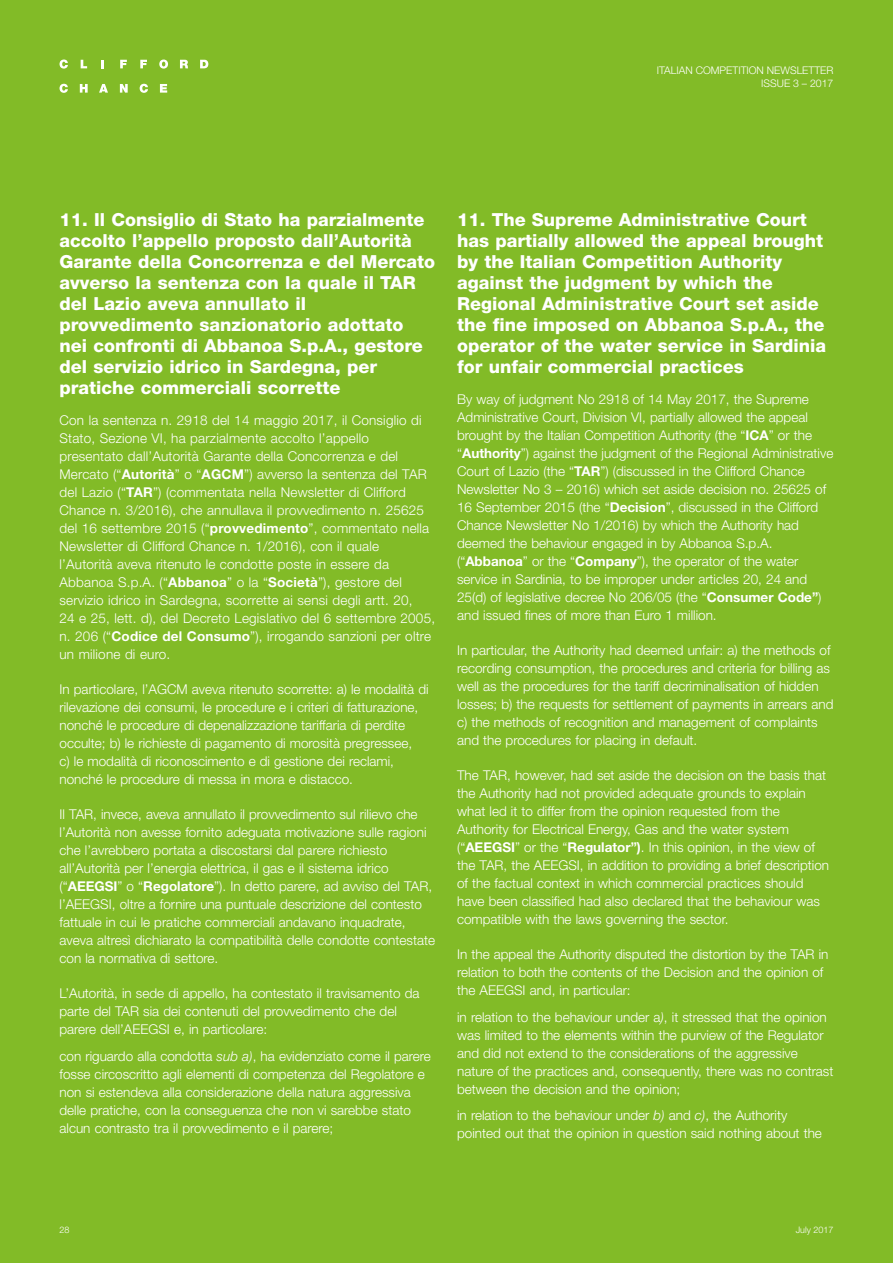
<style>
.page{position:relative;width:893px;height:1263px;background:#82bb27}
.page>*{position:absolute;margin:0;border:0;box-sizing:border-box;transform-origin:0 0}
._01__Main_Head{font:800 18px/21px "Helvetica Neue LT";color:#fff}
._05__Body_Text_4MM{font:300 13.5px/18px "Helvetica Neue LT";color:#fff}
._06__Body_Text_2MM{font:300 13.5px/18px "Helvetica Neue LT";color:#fff}
.t1{font:300 10.5px/13.5px "Helvetica Neue LT";color:#fff;text-align:right}
.t2{font:300 9px "Helvetica Neue LT";color:#fff}
.s1{font-weight:700}
.s2{font-style:italic}
</style>
<div class="page">
<svg style="left:60px;top:60px;width:8px;height:9px"></svg>
<svg style="left:81px;top:60px;width:6px;height:8px"></svg>
<svg style="left:102px;top:60px;width:2px;height:8px"></svg>
<svg style="left:120px;top:60px;width:7px;height:8px"></svg>
<svg style="left:140px;top:60px;width:7px;height:8px"></svg>
<svg style="left:159px;top:60px;width:9px;height:9px"></svg>
<svg style="left:180px;top:60px;width:8px;height:8px"></svg>
<svg style="left:200px;top:60px;width:8px;height:8px"></svg>
<svg style="left:60px;top:84px;width:8px;height:9px"></svg>
<svg style="left:80px;top:84px;width:8px;height:9px"></svg>
<svg style="left:99px;top:84px;width:9px;height:9px"></svg>
<svg style="left:120px;top:84px;width:8px;height:9px"></svg>
<svg style="left:140px;top:84px;width:8px;height:9px"></svg>
<svg style="left:160px;top:84px;width:7px;height:9px"></svg>
<p class="t1" style="left:657px;top:63px;width:178px">ITALIAN COMPETITION NEWSLETTER<br>ISSUE 3 – 2017</p>
<p class="_01__Main_Head" style="left:60px;top:209px;width:377px">11. Il Consiglio di Stato ha parzialmente accolto l’appello proposto dall’Autorità Garante della Concorrenza e del Mercato avverso la sentenza con la quale il TAR del Lazio aveva annullato il provvedimento sanzionatorio adottato nei confronti di Abbanoa S.p.A., gestore del servizio idrico in Sardegna, per pratiche commerciali scorrette</p>
<p class="_05__Body_Text_4MM" style="left:60px;top:411px;width:377px">Con la sentenza n. 2918 del 14 maggio 2017, il Consiglio di Stato, Sezione VI, ha parzialmente accolto l’appello presentato dall’Autorità Garante della Concorrenza e del Mercato (“<span class="s1">Autorità</span>” o “<span class="s1">AGCM</span>”) avverso la sentenza del TAR del Lazio (“<span class="s1">TAR</span>”) (commentata nella Newsletter di Clifford Chance n. 3/2016), che annullava il provvedimento n. 25625 del 16 settembre 2015 (“<span class="s1">provvedimento</span>”, commentato nella Newsletter di Clifford Chance n. 1/2016), con il quale l’Autorità aveva ritenuto le condotte poste in essere da Abbanoa S.p.A. (“<span class="s1">Abbanoa</span>” o la “<span class="s1">Società</span>”), gestore del servizio idrico in Sardegna, scorrette ai sensi degli artt. 20,<br>24 e 25, lett. d), del Decreto Legislativo del 6 settembre 2005, n. 206 (“<span class="s1">Codice del Consumo</span>”), irrogando sanzioni per oltre un milione di euro.</p>
<p class="_05__Body_Text_4MM" style="left:60px;top:680px;width:371px">In particolare, l’AGCM aveva ritenuto scorrette: a) le modalità di rilevazione dei consumi, le procedure e i criteri di fatturazione, nonché le procedure di depenalizzazione tariffaria di perdite occulte; b) le richieste di pagamento di morosità pregressee,<br>c) le modalità di riconoscimento e di gestione dei reclami, nonché le procedure di messa in mora e distacco.</p>
<p class="_05__Body_Text_4MM" style="left:60px;top:805px;width:377px">Il TAR, invece, aveva annullato il provvedimento sul rilievo che l’Autorità non avesse fornito adeguata motivazione sulle ragioni che l’avrebbero portata a discostarsi dal parere richiesto all’Autorità per l’energia elettrica, il gas e il sistema idrico (“<span class="s1">AEEGSI</span>” o “<span class="s1">Regolatore</span>”). In detto parere, ad avviso del TAR, l’AEEGSI, oltre a fornire una puntuale descrizione del contesto fattuale in cui le pratiche commerciali andavano inquadrate, aveva altresì dichiarato la compatibilità delle condotte contestate con la normativa di settore.</p>
<p class="_05__Body_Text_4MM" style="left:60px;top:984px;width:361px">L’Autorità, in sede di appello, ha contestato il travisamento da parte del TAR sia dei contenuti del provvedimento che del parere dell’AEEGSI e, in particolare:</p>
<p class="_06__Body_Text_2MM" style="left:60px;top:1047px;width:373px">con riguardo alla condotta <span class="s2">sub a)</span>, ha evidenziato come il parere fosse circoscritto agli elementi di competenza del Regolatore e non si estendeva alla considerazione della natura aggressiva delle pratiche, con la conseguenza che non vi sarebbe stato alcun contrasto tra il provvedimento e il parere;</p>
<p class="_01__Main_Head" style="left:457px;top:209px;width:371px">11. The Supreme Administrative Court has partially allowed the appeal brought by the Italian Competition Authority against the judgment by which the Regional Administrative Court set aside the fine imposed on Abbanoa S.p.A., the operator of the water service in Sardinia for unfair commercial practices</p>
<p class="_05__Body_Text_4MM" style="left:457px;top:390px;width:378px">By way of judgment No 2918 of 14 May 2017, the Supreme Administrative Court, Division VI, partially allowed the appeal brought by the Italian Competition Authority (the “<span class="s1">ICA</span>” or the “<span class="s1">Authority</span>”) against the judgment of the Regional Administrative Court of Lazio (the “<span class="s1">TAR</span>”) (discussed in the Clifford Chance Newsletter No 3 – 2016) which set aside decision no. 25625 of 16 September 2015 (the “<span class="s1">Decision</span>”, discussed in the Clifford Chance Newsletter No 1/2016) by which the Authority had deemed the behaviour engaged in by Abbanoa S.p.A. (“<span class="s1">Abbanoa</span>” or the “<span class="s1">Company</span>”), the operator of the water service in Sardinia, to be improper under articles 20, 24 and 25(d) of legislative decree No 206/05 (the “<span class="s1">Consumer Code”</span>) and issued fines of more than Euro 1 million.</p>
<p class="_05__Body_Text_4MM" style="left:457px;top:641px;width:378px">In particular, the Authority had deemed unfair: a) the methods of recording consumption, the procedures and criteria for billing as well as the procedures for the tariff decriminalisation of hidden losses; b) the requests for settlement of payments in arrears and c) the methods of recognition and management of complaints and the procedures for placing in default.</p>
<p class="_05__Body_Text_4MM" style="left:457px;top:766px;width:373px">The TAR, however, had set aside the decision on the basis that the Authority had not provided adequate grounds to explain what led it to differ from the opinion requested from the Authority for Electrical Energy, Gas and the water system (“<span class="s1">AEEGSI</span>” or the “<span class="s1">Regulator”)</span>. In this opinion, in the view of the TAR, the AEEGSI, in addition to providing a brief description of the factual context in which commercial practices should have been classified had also declared that the behaviour was compatible with the laws governing the sector.</p>
<p class="_05__Body_Text_4MM" style="left:457px;top:945px;width:373px">In the appeal the Authority disputed the distortion by the TAR in relation to both the contents of the Decision and the opinion of the AEEGSI and, in particular:</p>
<p class="_05__Body_Text_4MM" style="left:457px;top:1008px;width:378px">in relation to the behaviour under a<span class="s2">)</span>, it stressed that the opinion was limited to the elements within the purview of the Regulator and did not extend to the considerations of the aggressive nature of the practices and, consequently, there was no contrast between the decision and the opinion;</p>
<p class="_05__Body_Text_4MM" style="left:457px;top:1106px;width:366px">in relation to the behaviour under <span class="s2">b)</span> and <span class="s2">c)</span>, the Authority pointed out that the opinion in question said nothing about the</p>
<p class="t2" style="left:60px;top:1224px;width:12px">28</p>
<p class="t2" style="left:796px;top:1224px;width:39px">July 2017</p>
</div>
